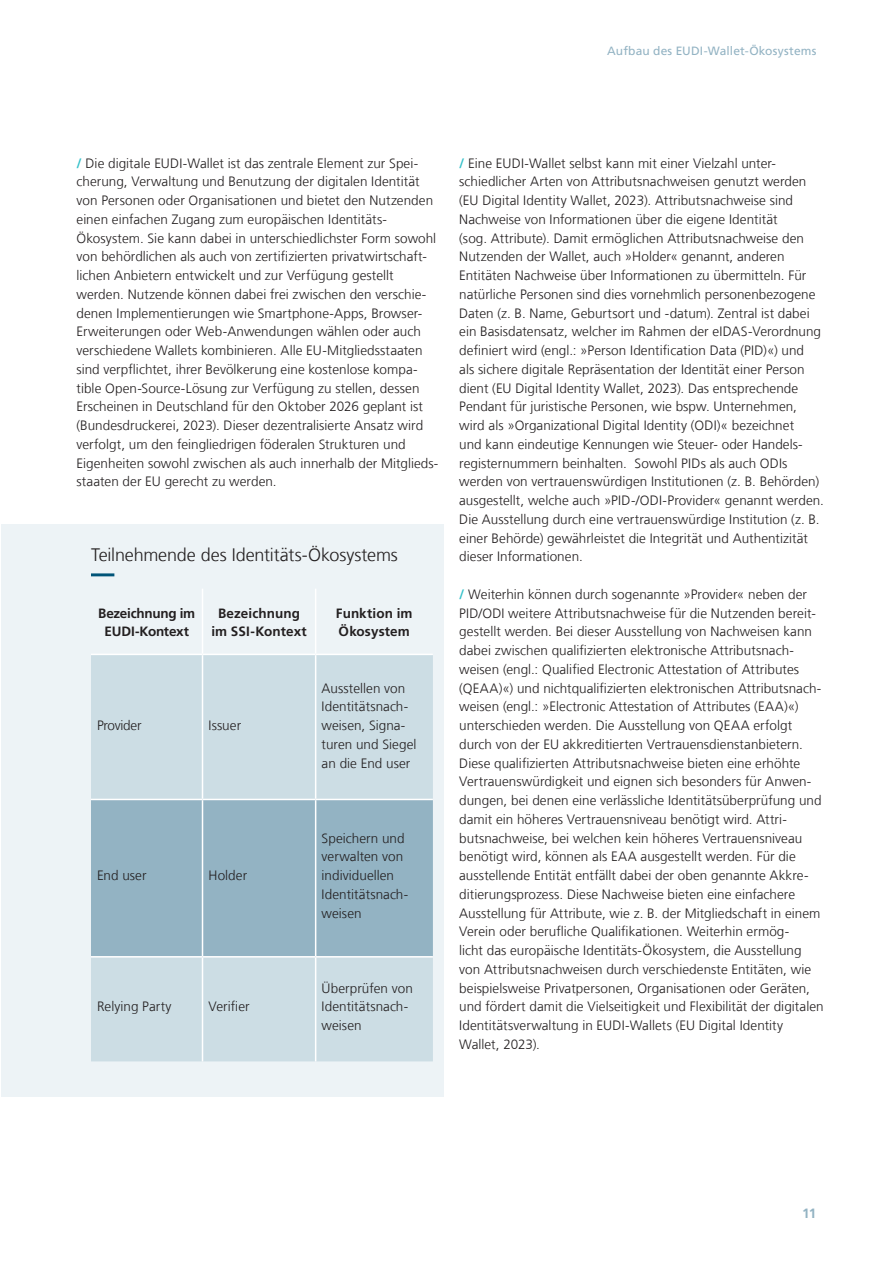
<style>
.page{position:relative;width:893px;height:1263px;background:#fff}
.page>*{position:absolute;margin:0;border:0;box-sizing:border-box;transform-origin:0 0}
.Infokasten_gross_Ueberschrift_12_14_4_sc{font:300 18px "Frutiger LT Com";letter-spacing:-.01em;color:#231f20}
.Fliesstext_9_12_5_schwarz{font:300 13.5px/18.8px "Frutiger LT Com";letter-spacing:.005em;color:#231f20}
.Fliesstext_9_12_5_schwarz-2{font:700 13.5px/18.8px "Frutiger LT Com";letter-spacing:.005em;color:#231f20;text-align:center}
.Fliesstext_9_12_5_schwarz-3{font:700 13.5px/18.8px "Frutiger LT Com";letter-spacing:-.02em;color:#231f20;text-align:center}
.Fliesstext_9_12_5_schwarz-4{font:300 13.5px "Frutiger LT Com";letter-spacing:-.02em;color:#231f20}
.t1{font:700 13.5px "Frutiger LT Com";color:#93b3c3}
.t2{font:12px "Frutiger LT Com";letter-spacing:.015em;color:#93b3c3}
.s1{font-weight:700;color:#33c0c9}
</style>
<div class="page">
<div style="left:2px;top:525px;width:442px;height:572px;background:#edf3f6"></div>
<svg style="left:91px;top:573px;width:24px;height:3px"></svg>
<div style="left:91px;top:655px;width:342px;height:406px;background:#ccdde4"></div>
<div style="left:91px;top:800px;width:342px;height:156px;background:#93b3c3"></div>
<hr style="left:202px;top:655px;width:1px;height:144px;background:#fff">
<hr style="left:315px;top:655px;width:1px;height:144px;background:#fff">
<hr style="left:91px;top:799px;width:111px;height:1px;background:#fff">
<hr style="left:202px;top:799px;width:114px;height:1px;background:#fff">
<hr style="left:202px;top:800px;width:1px;height:156px;background:#fff">
<hr style="left:316px;top:799px;width:117px;height:1px;background:#fff">
<hr style="left:315px;top:800px;width:1px;height:156px;background:#fff">
<hr style="left:91px;top:956px;width:111px;height:1px;background:#fff">
<hr style="left:202px;top:956px;width:114px;height:1px;background:#fff">
<hr style="left:202px;top:957px;width:1px;height:104px;background:#fff">
<hr style="left:316px;top:956px;width:117px;height:1px;background:#fff">
<hr style="left:315px;top:957px;width:1px;height:104px;background:#fff">
<hr style="left:202px;top:589px;width:1px;height:65px;background:#fff">
<hr style="left:315px;top:589px;width:1px;height:65px;background:#fff">
<hr style="left:91px;top:654px;width:111px;height:1px;background:#fff">
<hr style="left:202px;top:654px;width:114px;height:1px;background:#fff">
<hr style="left:316px;top:654px;width:117px;height:1px;background:#fff">
<p class="t2" style="left:607px;top:44px;width:211px">Aufbau des EUDI-Wallet-Ökosystems</p>
<p class="Fliesstext_9_12_5_schwarz" style="left:77px;top:154px;width:363px"><span class="s1">/</span> Die digitale EUDI-Wallet ist das zentrale Element zur Spei&shy;cherung, Verwaltung und Benutzung der digitalen Identität von Personen oder Organisationen und bietet den Nutzenden einen einfachen Zugang zum europäischen Identitäts-Ökosystem. Sie kann dabei in unterschiedlichster Form sowohl von behördlichen als auch von zertifizierten privatwirtschaft&shy;lichen Anbietern entwickelt und zur Verfügung gestellt werden. Nutzende können dabei frei zwischen den verschie&shy;denen Implementierungen wie Smartphone-Apps, Browser-Erweiterungen oder Web-Anwendungen wählen oder auch verschiedene Wallets kombinieren. Alle EU-Mitgliedsstaaten sind verpflichtet, ihrer Bevölkerung eine kostenlose kompa&shy;tible Open-Source-Lösung zur Verfügung zu stellen, dessen Erscheinen in Deutschland für den Oktober 2026 geplant ist (Bundesdruckerei, 2023). Dieser dezentralisierte Ansatz wird verfolgt, um den feingliedrigen föderalen Strukturen und Eigenheiten sowohl zwischen als auch innerhalb der Mitglieds&shy;staaten der EU gerecht zu werden.</p>
<p class="Infokasten_gross_Ueberschrift_12_14_4_sc" style="left:91px;top:545px;width:308px">Teilnehmende des Identitäts-Ökosystems</p>
<p class="Fliesstext_9_12_5_schwarz-3" style="left:98px;top:604px;width:99px">Bezeichnung im<br>EUDI-Kontext</p>
<p class="Fliesstext_9_12_5_schwarz-2" style="left:211px;top:604px;width:97px">Bezeichnung im SSI-Kontext</p>
<p class="Fliesstext_9_12_5_schwarz-2" style="left:336px;top:604px;width:78px;text-align:left">Funktion im<br>Ökosystem</p>
<p class="Fliesstext_9_12_5_schwarz-4" style="left:97px;top:718px;width:46px">Provider</p>
<p class="Fliesstext_9_12_5_schwarz" style="left:208px;top:716px;width:34px">Issuer</p>
<p class="Fliesstext_9_12_5_schwarz" style="left:97px;top:866px;width:51px">End user</p>
<p class="Fliesstext_9_12_5_schwarz" style="left:208px;top:866px;width:40px">Holder</p>
<p class="Fliesstext_9_12_5_schwarz" style="left:97px;top:997px;width:76px">Relying Party</p>
<p class="Fliesstext_9_12_5_schwarz" style="left:208px;top:997px;width:43px">Verifier</p>
<p class="Fliesstext_9_12_5_schwarz" style="left:322px;top:679px;width:96px">Ausstellen von<br>Identitätsnach&shy;weisen, Signa&shy;turen und Siegel an die End user</p>
<p class="Fliesstext_9_12_5_schwarz" style="left:322px;top:829px;width:88px">Speichern und verwalten von individuellen<br>Identitätsnach&shy;weisen</p>
<p class="Fliesstext_9_12_5_schwarz" style="left:322px;top:979px;width:93px">Überprüfen von<br>Identitätsnach&shy;weisen</p>
<p class="Fliesstext_9_12_5_schwarz" style="left:459px;top:154px;width:366px"><span class="s1">/</span> Eine EUDI-Wallet selbst kann mit einer Vielzahl unter&shy;schiedlicher Arten von Attributsnachweisen genutzt werden (EU Digital Identity Wallet, 2023). Attributsnachweise sind Nachweise von Informationen über die eigene Identität<br>(sog. Attribute). Damit ermöglichen Attributsnachweise den Nutzenden der Wallet, auch »Holder« genannt, anderen Entitäten Nachweise über Informationen zu übermitteln. Für natürliche Personen sind dies vornehmlich personenbezogene Daten (z. B. Name, Geburtsort und -datum). Zentral ist dabei ein Basisdatensatz, welcher im Rahmen der eIDAS-Verordnung definiert wird (engl.: »Person Identification Data (PID)«) und<br>als sichere digitale Repräsentation der Identität einer Person dient (EU Digital Identity Wallet, 2023). Das entsprechende Pendant für juristische Personen, wie bspw. Unternehmen, wird als »Organizational Digital Identity (ODI)« bezeichnet<br>und kann eindeutige Kennungen wie Steuer- oder Handels&shy;registernummern beinhalten. Sowohl PIDs als auch ODIs werden von vertrauenswürdigen Institutionen (z. B. Behörden) ausgestellt, welche auch »PID-/ODI-Provider« genannt werden.<br>Die Ausstellung durch eine vertrauenswürdige Institution (z. B. einer Behörde) gewährleistet die Integrität und Authentizität dieser Informationen.</p>
<p class="Fliesstext_9_12_5_schwarz" style="left:459px;top:585px;width:366px"><span class="s1">/</span> Weiterhin können durch sogenannte »Provider« neben der PID/ODI weitere Attributsnachweise für die Nutzenden bereit&shy;gestellt werden. Bei dieser Ausstellung von Nachweisen kann dabei zwischen qualifizierten elektronische Attributsnach&shy;weisen (engl.: Qualified Electronic Attestation of Attributes (QEAA)«) und nichtqualifizierten elektronischen Attributsnach&shy;weisen (engl.: »Electronic Attestation of Attributes (EAA)«) unterschieden werden. Die Ausstellung von QEAA erfolgt durch von der EU akkreditierten Vertrauensdienstanbietern.<br>Diese qualifizierten Attributsnachweise bieten eine erhöhte Vertrauenswürdigkeit und eignen sich besonders für Anwen&shy;dungen, bei denen eine verlässliche Identitätsüberprüfung und damit ein höheres Vertrauensniveau benötigt wird. Attri&shy;butsnachweise, bei welchen kein höheres Vertrauensniveau benötigt wird, können als EAA ausgestellt werden. Für die ausstellende Entität entfällt dabei der oben genannte Akkre&shy;ditierungsprozess. Diese Nachweise bieten eine einfachere Ausstellung für Attribute, wie z. B. der Mitgliedschaft in einem Verein oder berufliche Qualifikationen. Weiterhin ermög-<br>licht das europäische Identitäts-Ökosystem, die Ausstellung von Attributsnachweisen durch verschiedenste Entitäten, wie beispielsweise Privatpersonen, Organisationen oder Geräten, und fördert damit die Vielseitigkeit und Flexibilität der digitalen Identitätsverwaltung in EUDI-Wallets (EU Digital Identity Wallet, 2023).</p>
<p class="t1" style="left:802px;top:1205px;width:16px">11</p>
</div>
